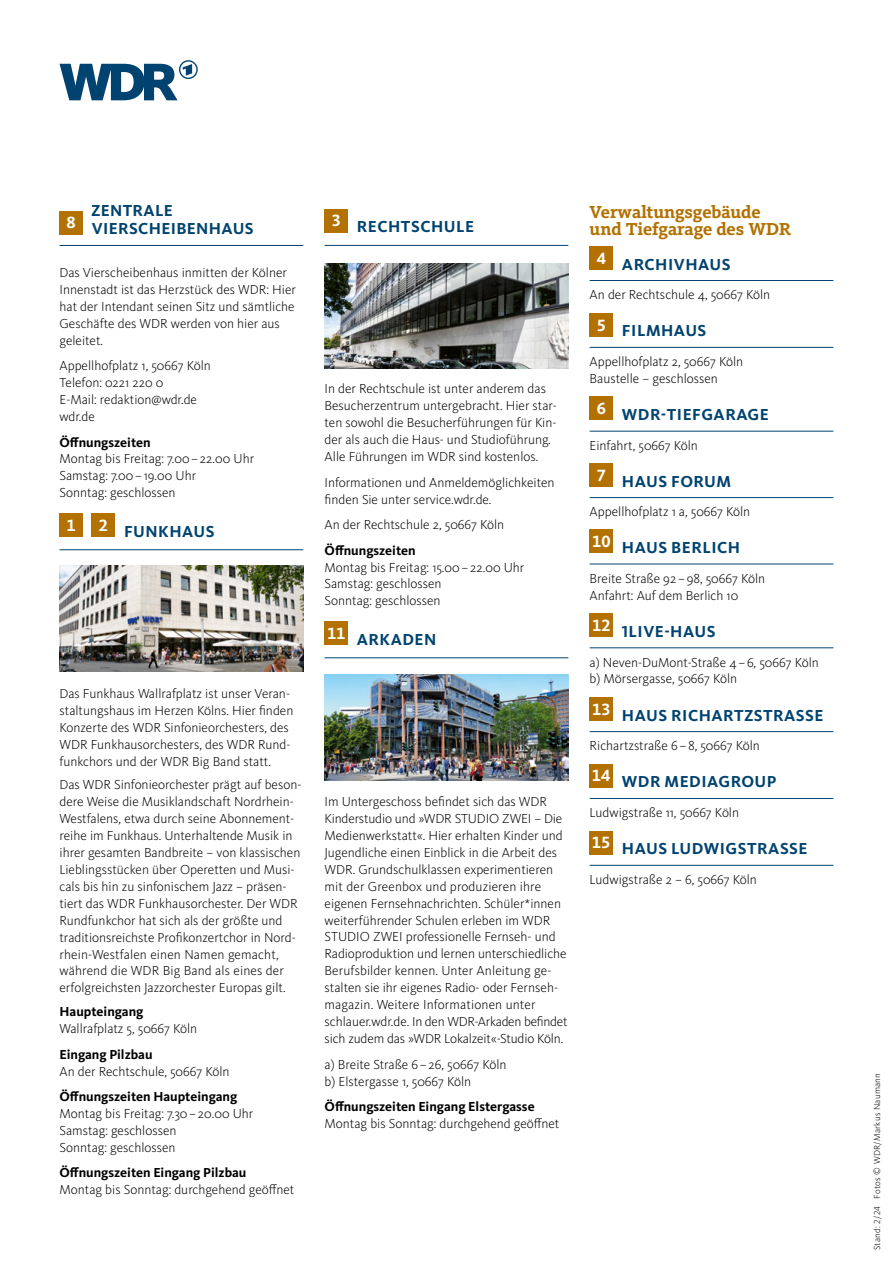
<style>
.page{position:relative;width:893px;height:1263px;background:#fff}
.page>*{position:absolute;margin:0;border:0;box-sizing:border-box;transform-origin:0 0}
.t1{font:700 18px/17px "WDR Slab";letter-spacing:-.01em;color:#b27100}
.t2{font:700 16.95px "WDR Sans";color:#fff}
.t3{font:700 16.5px/18px "WDR Sans";letter-spacing:.03em;color:#004370}
.t4{font:300 13.5px/17px "WDR Sans";color:#000}
.t5{font:700 13.5px "WDR Sans";color:#000}
.t6{font:300 9px "WDR Sans";letter-spacing:.03em;color:#000}
</style>
<div class="page">
<svg style="left:60px;top:60px;width:138px;height:40px"></svg>
<hr style="left:60px;top:245px;width:243px;height:1px;background:#004370">
<hr style="left:60px;top:549px;width:243px;height:1px;background:#004370">
<div style="left:60px;top:211px;width:23px;height:23px;background:#b27100"></div>
<div style="left:60px;top:513px;width:23px;height:24px;background:#b27100"></div>
<div style="left:92px;top:513px;width:23px;height:24px;background:#b27100"></div>
<img style="left:60px;top:566px;width:244px;height:105px">
<hr style="left:325px;top:245px;width:243px;height:1px;background:#004370">
<hr style="left:325px;top:657px;width:243px;height:1px;background:#004370">
<div style="left:325px;top:209px;width:23px;height:23px;background:#b27100"></div>
<img style="left:325px;top:263px;width:243px;height:106px">
<div style="left:325px;top:621px;width:23px;height:24px;background:#b27100"></div>
<img style="left:325px;top:675px;width:243px;height:105px">
<hr style="left:590px;top:280px;width:243px;height:1px;background:#004370">
<hr style="left:590px;top:347px;width:243px;height:1px;background:#004370">
<hr style="left:590px;top:431px;width:243px;height:1px;background:#004370">
<hr style="left:590px;top:497px;width:243px;height:1px;background:#004370">
<hr style="left:590px;top:564px;width:243px;height:1px;background:#004370">
<hr style="left:590px;top:647px;width:243px;height:1px;background:#004370">
<hr style="left:590px;top:731px;width:243px;height:1px;background:#004370">
<hr style="left:590px;top:798px;width:243px;height:1px;background:#004370">
<hr style="left:590px;top:865px;width:243px;height:1px;background:#004370">
<div style="left:590px;top:246px;width:23px;height:23px;background:#b27100"></div>
<div style="left:590px;top:313px;width:23px;height:23px;background:#b27100"></div>
<div style="left:590px;top:397px;width:23px;height:23px;background:#b27100"></div>
<div style="left:590px;top:463px;width:23px;height:24px;background:#b27100"></div>
<div style="left:590px;top:530px;width:23px;height:23px;background:#b27100"></div>
<div style="left:590px;top:613px;width:23px;height:24px;background:#b27100"></div>
<div style="left:590px;top:697px;width:23px;height:24px;background:#b27100"></div>
<div style="left:590px;top:764px;width:23px;height:23px;background:#b27100"></div>
<div style="left:590px;top:831px;width:23px;height:23px;background:#b27100"></div>
<p class="t3" style="left:67px;top:202px;width:188px;text-indent:24px">ZENTRALE<br><sup>8</sup> VIERSCHEIBENHAUS</p>
<p class="t4" style="left:60px;top:264px;width:238px">Das Vierscheibenhaus inmitten der Kölner Innenstadt ist das Herzstück des WDR: Hier hat der Intendant seinen Sitz und sämtliche Geschäfte des WDR werden von hier aus geleitet.</p>
<p class="t4" style="left:60px;top:357px;width:153px">Appellhofplatz 1, 50667 Köln<br>Telefon: 0221 220 0<br>E-Mail: redaktion@wdr.de wdr.de</p>
<p class="t5" style="left:60px;top:434px;width:93px">Öffnungszeiten</p>
<p class="t4" style="left:60px;top:450px;width:196px">Montag bis Freitag: 7.00–22.00 Uhr<br>Samstag: 7.00–19.00 Uhr<br>Sonntag: geschlossen</p>
<p class="t2" style="left:67px;top:515px;width:11px">1</p>
<p class="t3" style="left:99px;top:522px;width:117px"><sup>2</sup> FUNKHAUS</p>
<p class="t4" style="left:60px;top:685px;width:235px">Das Funkhaus Wallrafplatz ist unser Veran&shy;staltungshaus im Herzen Kölns. Hier finden Konzerte des WDR Sinfonieorchesters, des WDR Funkhausorchesters, des WDR Rund&shy;funkchors und der WDR Big Band statt.</p>
<p class="t4" style="left:60px;top:776px;width:243px">Das WDR Sinfonieorchester prägt auf beson&shy;dere Weise die Musiklandschaft Nordrhein-Westfalens, etwa durch seine Abonnement&shy;reihe im Funkhaus. Unterhaltende Musik in ihrer gesamten Bandbreite – von klassischen Lieblingsstücken über Operetten und Musi&shy;cals bis hin zu sinfonischem Jazz – präsen&shy;tiert das WDR Funkhausorchester. Der WDR Rundfunkchor hat sich als der größte und traditionsreichste Profikonzertchor in Nord&shy;rhein-Westfalen einen Namen gemacht, während die WDR Big Band als eines der erfolgreichsten Jazzorchester Europas gilt.</p>
<p class="t5" style="left:60px;top:1003px;width:85px">Haupteingang</p>
<p class="t4" style="left:60px;top:1020px;width:139px">Wallrafplatz 5, 50667 Köln</p>
<p class="t5" style="left:60px;top:1046px;width:95px">Eingang Pilzbau</p>
<p class="t4" style="left:60px;top:1062px;width:172px">An der Rechtschule, 50667 Köln</p>
<p class="t5" style="left:60px;top:1088px;width:179px">Öffnungszeiten Haupteingang</p>
<p class="t4" style="left:60px;top:1105px;width:195px">Montag bis Freitag: 7.30–20.00 Uhr<br>Samstag: geschlossen<br>Sonntag: geschlossen</p>
<p class="t5" style="left:60px;top:1165px;width:188px">Öffnungszeiten Eingang Pilzbau</p>
<p class="t4" style="left:60px;top:1181px;width:236px">Montag bis Sonntag: durchgehend geöffnet</p>
<p class="t3" style="left:332px;top:218px;width:144px"><sup>3</sup> RECHTSCHULE</p>
<p class="t4" style="left:325px;top:380px;width:234px">In der Rechtschule ist unter anderem das Besucherzentrum untergebracht. Hier star&shy;ten sowohl die Besucherführungen für Kin&shy;der als auch die Haus- und Studioführung.<br>Alle Führungen im WDR sind kostenlos.</p>
<p class="t4" style="left:325px;top:474px;width:231px">Informationen und Anmeldemöglichkeiten finden Sie unter service.wdr.de.</p>
<p class="t4" style="left:325px;top:516px;width:181px">An der Rechtschule 2, 50667 Köln</p>
<p class="t5" style="left:325px;top:542px;width:93px">Öffnungszeiten</p>
<p class="t4" style="left:325px;top:558px;width:201px">Montag bis Freitag: 15.00–22.00 Uhr<br>Samstag: geschlossen<br>Sonntag: geschlossen</p>
<p class="t3" style="left:327px;top:630px;width:111px"><sup>11</sup> ARKADEN</p>
<p class="t4" style="left:325px;top:793px;width:244px">Im Untergeschoss befindet sich das WDR Kinderstudio und »WDR STUDIO ZWEI – Die Medienwerkstatt«. Hier erhalten Kinder und Jugendliche einen Einblick in die Arbeit des WDR. Grundschulklassen experimentieren mit der Greenbox und produzieren ihre eigenen Fernsehnachrichten. Schüler*innen weiterführender Schulen erleben im WDR STUDIO ZWEI professionelle Fernseh- und Radioproduktion und lernen unterschiedliche Berufsbilder kennen. Unter Anleitung ge&shy;stalten sie ihr eigenes Radio- oder Fernseh&shy;magazin. Weitere Informationen unter schlauer.wdr.de. In den WDR-Arkaden befindet sich zudem das »WDR Lokalzeit«-Studio Köln.</p>
<p class="t4" style="left:325px;top:1056px;width:184px">a) Breite Straße 6–26, 50667 Köln b) Elstergasse 1, 50667 Köln</p>
<p class="t5" style="left:325px;top:1098px;width:212px">Öffnungszeiten Eingang Elstergasse</p>
<p class="t4" style="left:325px;top:1115px;width:236px">Montag bis Sonntag: durchgehend geöffnet</p>
<h1 class="t1" style="left:590px;top:203px;width:203px">Verwaltungsgebäude und Tiefgarage des WDR</h1>
<p class="t3" style="left:597px;top:255px;width:135px"><sup>4</sup> ARCHIVHAUS</p>
<p class="t4" style="left:590px;top:286px;width:182px">An der Rechtschule 4, 50667 Köln</p>
<p class="t3" style="left:597px;top:322px;width:111px"><sup>5</sup> FILMHAUS</p>
<p class="t4" style="left:590px;top:353px;width:155px">Appellhofplatz 2, 50667 Köln<br>Baustelle – geschlossen</p>
<p class="t3" style="left:597px;top:406px;width:174px"><sup>6</sup> WDR-TIEFGARAGE</p>
<p class="t4" style="left:590px;top:437px;width:110px">Einfahrt, 50667 Köln</p>
<p class="t3" style="left:597px;top:472px;width:136px"><sup>7</sup> HAUS FORUM</p>
<p class="t4" style="left:590px;top:503px;width:162px">Appellhofplatz 1 a, 50667 Köln</p>
<p class="t3" style="left:592px;top:538px;width:150px"><sup>10</sup> HAUS BERLICH</p>
<p class="t4" style="left:590px;top:570px;width:177px">Breite Straße 92–98, 50667 Köln<br>Anfahrt: Auf dem Berlich 10</p>
<p class="t3" style="left:592px;top:622px;width:125px"><sup>12</sup> 1LIVE-HAUS</p>
<p class="t4" style="left:590px;top:653px;width:231px">a) Neven-DuMont-Straße 4–6, 50667 Köln b) Mörsergasse, 50667 Köln</p>
<p class="t3" style="left:592px;top:706px;width:233px"><sup>13</sup> HAUS RICHARTZSTRASSE</p>
<p class="t4" style="left:590px;top:737px;width:172px">Richartzstraße 6–8, 50667 Köln</p>
<p class="t3" style="left:592px;top:773px;width:186px"><sup>14</sup> WDR MEDIAGROUP</p>
<p class="t4" style="left:590px;top:804px;width:151px">Ludwigstraße 11, 50667 Köln</p>
<p class="t3" style="left:592px;top:840px;width:217px"><sup>15</sup> HAUS LUDWIGSTRASSE</p>
<p class="t4" style="left:590px;top:871px;width:169px">Ludwigstraße 2 – 6, 50667 Köln</p>
<p class="t6" style="left:872px;top:1250px;width:179px;rotate:-90deg">Stand: 2/24 Fotos © WDR/Markus Naumann</p>
</div>
